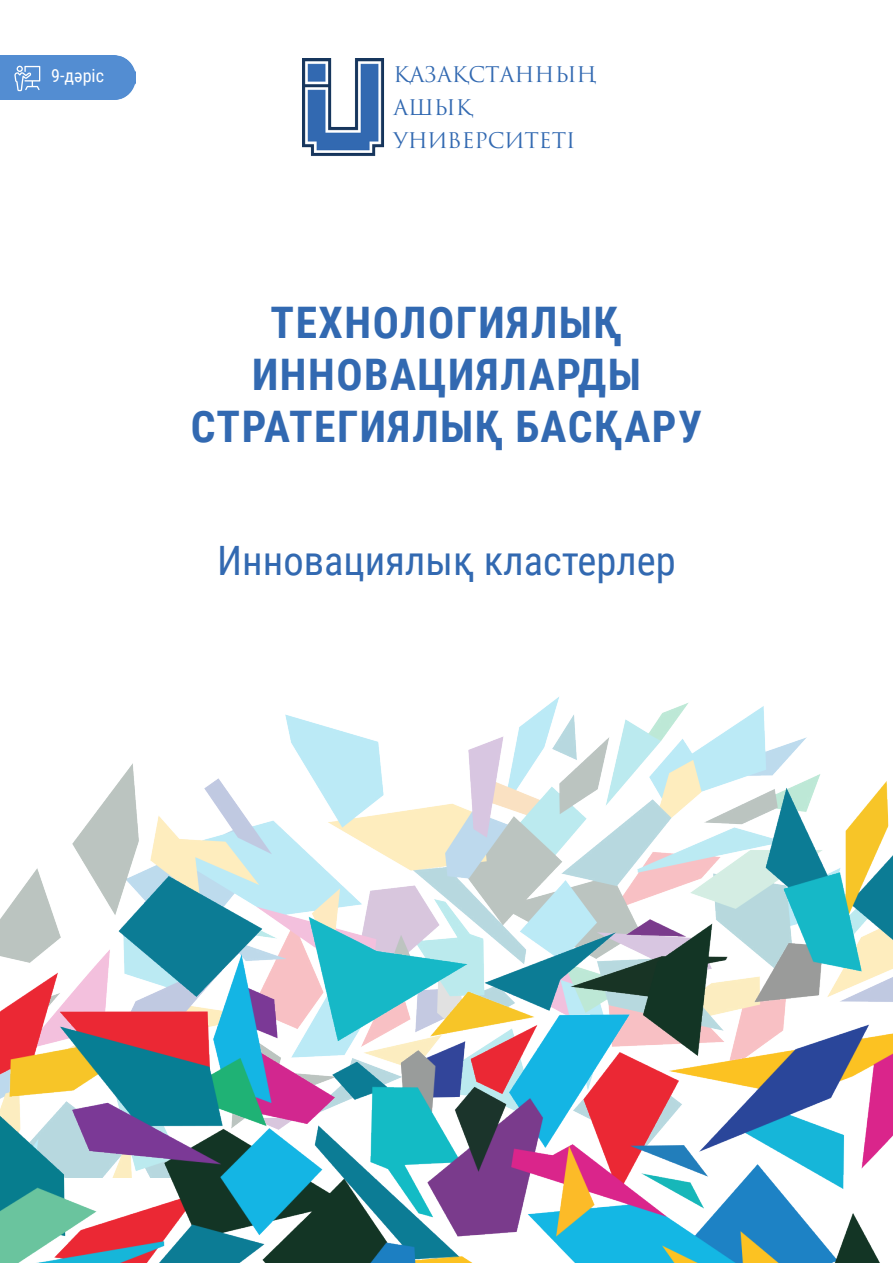
<style>
.page{position:relative;width:893px;height:1263px;background:#fff}
.page>*{position:absolute;margin:0;border:0;box-sizing:border-box;transform-origin:0 0}
.t1{font:700 43.5px/52.2px "Roboto Condensed";letter-spacing:.035em;color:#3269b1;text-align:center}
.t2{font:40.5px "Roboto Condensed";color:#3269b1}
.t3{font:21px "Trajan Pro 3";color:#3269b1}
.t4{font:18px "Roboto Condensed";color:#fff}
</style>
<div class="page">
<img style="left:302px;top:58px;width:83px;height:98px">
<img style="left:285px;top:697px;width:480px;height:32px">
<img style="left:0;top:729px;width:892px;height:534px">
<div style="left:0;top:55px;width:136px;height:45px;background:#538dd2"></div>
<svg style="left:14px;top:66px;width:26px;height:25px"></svg>
<p class="t4" style="left:51px;top:63px;width:54px">9-дәріс</p>
<p class="t3" style="left:393px;top:60px;width:205px">ҚАЗАҚСТАННЫҢ</p>
<p class="t3" style="left:393px;top:93px;width:81px">АШЫҚ</p>
<p class="t3" style="left:393px;top:126px;width:184px">УНИВЕРСИТЕТІ</p>
<p class="t1" style="left:191px;top:294px;width:513px">ТЕХНОЛОГИЯЛЫҚ<br>ИННОВАЦИЯЛАРДЫ<br>СТРАТЕГИЯЛЫҚ БАСҚАРУ</p>
<p class="t2" style="left:217px;top:532px;width:460px">Инновациялық кластерлер</p>
</div>
